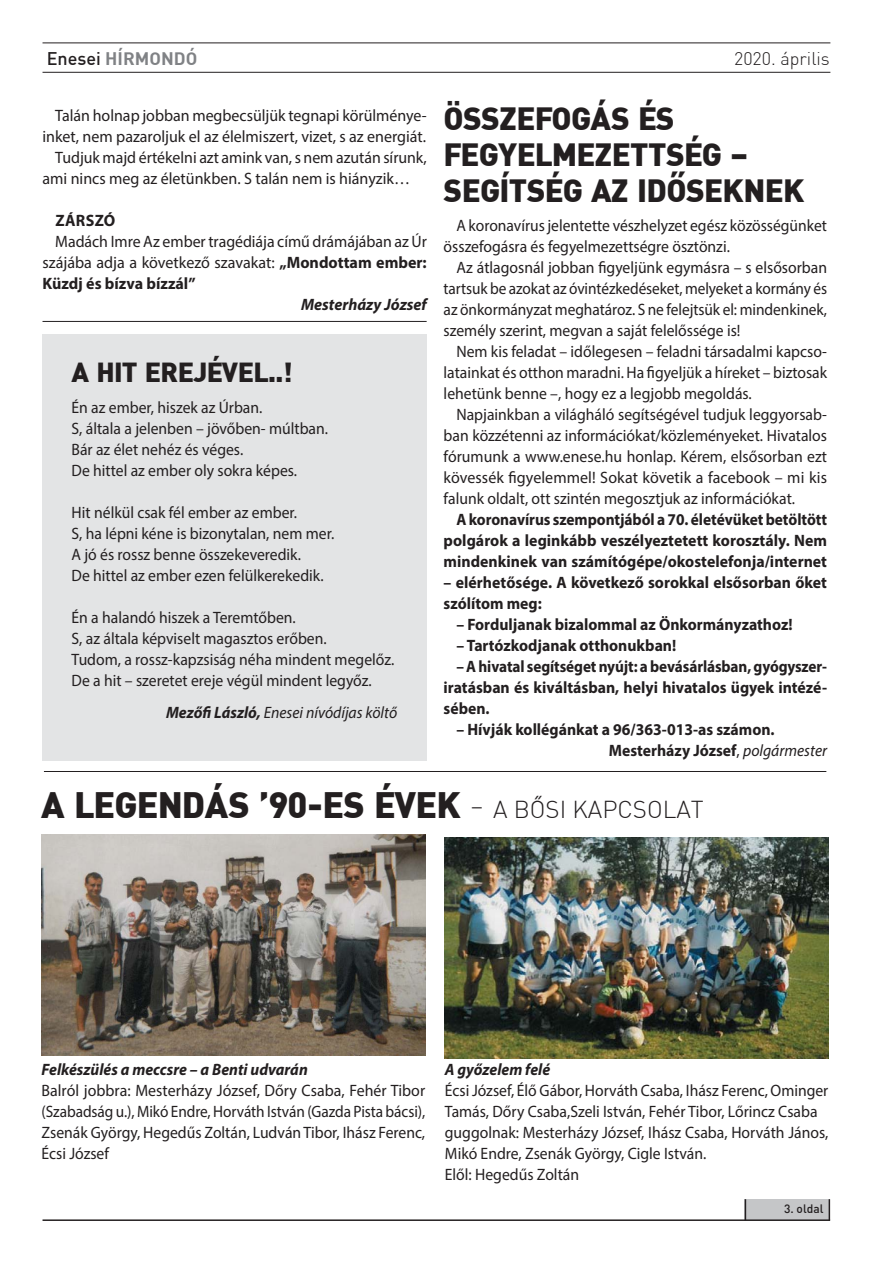
<style>
.page{position:relative;width:893px;height:1263px;background:#fff}
.page>*{position:absolute;margin:0;border:0;box-sizing:border-box;transform-origin:0 0}
.t1{font:36px "DIN Blk PFL";color:#231f20}
.t2{font:31.5px/36px "DIN Blk PFL";color:#231f20}
.t3{font:27px "DIN Blk PFL";color:#231f20}
.t4{font:18px "Din CE Bol H";color:#808285}
.t5{font:18px "Din CE Lig H";color:#231f20}
.t6{font:16.5px/21px "Myriad Pro";color:#231f20;scale:.95 1}
.t7{font:16.5px/21px "Myriad Pro";color:#231f20;text-align:justify;scale:.96 1}
.t8{font:16.5px "Myriad Pro";color:#231f20}
.t9{font:700 16.5px/21px "Myriad Pro";color:#231f20;text-align:justify;scale:.93 1}
.t10{font:700 16.5px/21px "Myriad Pro";color:#231f20;scale:.95 1}
.t11{font:700 16.5px/21px "Myriad Pro";color:#231f20;text-align:justify;scale:.92 1}
.t12{font:700 16.5px/21px "Myriad Pro";color:#231f20;scale:.96 1}
.t13{font:italic 700 16.5px "Myriad Pro";color:#231f20;scale:.95 1}
.t14{font:italic 16.5px "Myriad Pro";color:#231f20;scale:.95 1}
.t15{font:italic 700 16.5px "Myriad Pro";color:#231f20}
.t16{font:700 16.5px "Myriad Pro";color:#231f20}
.t17{font:12px "Din CE Med H";color:#231f20}
.s1{font-family:"Din CE Med H";color:#231f20}
.s2{font-weight:700}
.s3{font-weight:400}
.s4{font-weight:400;font-style:italic}
.s5{font-family:"Din CE Lig H";font-size:24px}
</style>
<div class="page">
<hr style="left:43px;top:72px;width:787px;height:1px;background:#231f20">
<hr style="left:43px;top:43px;width:787px;height:1px;background:#231f20">
<div style="left:745px;top:1199px;width:85px;height:21px;background:#c5c6c8"></div>
<svg style="left:829px;top:1199px;width:1px;height:20px"></svg>
<svg style="left:745px;top:1199px;width:1px;height:20px"></svg>
<hr style="left:43px;top:1219px;width:787px;height:2px;background:#231f20">
<div style="left:43px;top:334px;width:384px;height:426px;background:#e3e4e5"></div>
<img style="left:444px;top:837px;width:384px;height:221px">
<img style="left:41px;top:834px;width:384px;height:221px">
<hr style="left:43px;top:321px;width:384px;height:1px;background:#231f20">
<hr style="left:44px;top:771px;width:782px;height:1px;background:#231f20">
<p class="t4" style="left:47px;top:47px;width:152px"><span class="s1">Enesei</span> HÍRMONDÓ</p>
<p class="t5" style="left:734px;top:48px;width:97px">2020. április</p>
<p class="t8" style="left:55px;top:109px;width:373px">Talán holnap jobban megbecsüljük tegnapi körülménye-</p>
<p class="t8" style="left:43px;top:130px;width:385px">inket, nem pazaroljuk el az élelmiszert, vizet, s az energiát.</p>
<p class="t7" style="left:55px;top:148px;width:389px">Tudjuk majd értékelni azt amink van, s nem azután sírunk,</p>
<p class="t8" style="left:43px;top:172px;width:369px">ami nincs meg az életünkben. S talán nem is hiányzik…</p>
<p class="t16" style="left:55px;top:214px;width:61px">ZÁRSZÓ</p>
<p class="t7" style="left:43px;top:232px;width:402px;text-indent:13px">Madách Imre Az ember tragédiája című drámájában az Úr szájába adja a következő szavakat: <span class="s2">„Mondottam ember:<br>Küzdj és bízva bízzál”</span></p>
<p class="t15" style="left:301px;top:298px;width:127px">Mesterházy József</p>
<h3 class="t3" style="left:72px;top:362px;width:222px">A HIT EREJÉVEL..!</h3>
<p class="t6" style="left:72px;top:399px;width:272px">Én az ember, hiszek az Úrban.<br>S, általa a jelenben – jövőben- múltban.<br>Bár az élet nehéz és véges.<br>De hittel az ember oly sokra képes.</p>
<p class="t6" style="left:72px;top:504px;width:278px">Hit nélkül csak fél ember az ember.<br>S, ha lépni kéne is bizonytalan, nem mer.<br>A jó és rossz benne összekeveredik.<br>De hittel az ember ezen felülkerekedik.</p>
<p class="t6" style="left:72px;top:609px;width:341px">Én a halandó hiszek a Teremtőben.<br>S, az általa képviselt magasztos erőben.<br>Tudom, a rossz-kapzsiság néha mindent megelőz.<br>De a hit – szeretet ereje végül mindent legyőz.</p>
<p class="t14" style="left:166px;top:706px;width:245px"><span class="s2">Mezőfi László,</span> Enesei nívódíjas költő</p>
<h2 class="t2" style="left:444px;top:104px;width:362px">ÖSSZEFOGÁS ÉS<br>FEGYELMEZETTSÉG –<br>SEGÍTSÉG AZ IDŐSEKNEK</h2>
<p class="t6" style="left:444px;top:217px;width:405px;text-indent:13px">A koronavírus jelentette vészhelyzet egész közösségünket összefogásra és fegyelmezettségre ösztönzi.</p>
<p class="t6" style="left:444px;top:259px;width:405px;text-align:justify;text-indent:13px">Az átlagosnál jobban figyeljünk egymásra – s elsősorban tartsuk be azokat az óvintézkedéseket, melyeket a kormány és az önkormányzat meghatároz. S ne felejtsük el: mindenkinek, személy szerint, megvan a saját felelőssége is!</p>
<p class="t6" style="left:444px;top:343px;width:405px;text-align:justify;text-indent:13px">Nem kis feladat – időlegesen – feladni társadalmi kapcso&shy;latainkat és otthon maradni. Ha figyeljük a híreket – biztosak lehetünk benne –, hogy ez a legjobb megoldás.</p>
<p class="t6" style="left:444px;top:406px;width:405px;text-align:justify;text-indent:13px">Napjainkban a világháló segítségével tudjuk leggyorsab&shy;ban közzétenni az információkat/közleményeket. Hivatalos fórumunk a www.enese.hu honlap. Kérem, elsősorban ezt kövessék figyelemmel! Sokat követik a facebook – mi kis falunk oldalt, ott szintén megosztjuk az információkat.</p>
<p class="t9" style="left:444px;top:511px;width:414px;text-indent:13px">A koronavírus szempontjából a 70. életévüket betöltött polgárok a leginkább veszélyeztetett korosztály. Nem mindenkinek van számítógépe/okostelefonja/internet</p>
<p class="t12" style="left:444px;top:574px;width:401px">– elérhetősége. A következő sorokkal elsősorban őket szólítom meg:</p>
<p class="t10" style="left:456px;top:616px;width:355px">– Forduljanak bizalommal az Önkormányzathoz!</p>
<p class="t10" style="left:456px;top:637px;width:233px">– Tartózkodjanak otthonukban!</p>
<p class="t11" style="left:444px;top:658px;width:418px;text-indent:13px">– A hivatal segítséget nyújt: a bevásárlásban, gyógyszer&shy;iratásban és kiváltásban, helyi hivatalos ügyek intézé&shy;sében.</p>
<p class="t10" style="left:609px;top:721px;width:231px;text-indent:-152px">– Hívják kollégánkat a 96/363-013-as számon.<br>Mesterházy József<span class="s3">,</span> <span class="s4">polgármester</span></p>
<h1 class="t1" style="left:41px;top:792px;width:664px">A LEGENDÁS ’90-ES ÉVEK <span class="s5">– A BÔSI KAPCSOLAT</span></h1>
<p class="t13" style="left:42px;top:1063px;width:282px">Felkészülés a meccsre – a Benti udvarán</p>
<p class="t7" style="left:42px;top:1082px;width:401px">Balról jobbra: Mesterházy József, Dőry Csaba, Fehér Tibor (Szabadság u.), Mikó Endre, Horváth István (Gazda Pista bácsi), Zsenák György, Hegedűs Zoltán, Ludván Tibor, Ihász Ferenc, Écsi József</p>
<p class="t13" style="left:445px;top:1063px;width:112px">A győzelem felé</p>
<p class="t6" style="left:445px;top:1082px;width:405px">Écsi József, Élő Gábor, Horváth Csaba, Ihász Ferenc, Ominger Tamás, Dőry Csaba,Szeli István, Fehér Tibor, Lőrincz Csaba guggolnak: Mesterházy József, Ihász Csaba, Horváth János, Mikó Endre, Zsenák György, Cigle István.<br>Elől: Hegedűs Zoltán</p>
<p class="t17" style="left:784px;top:1201px;width:41px">3. oldal</p>
</div>
